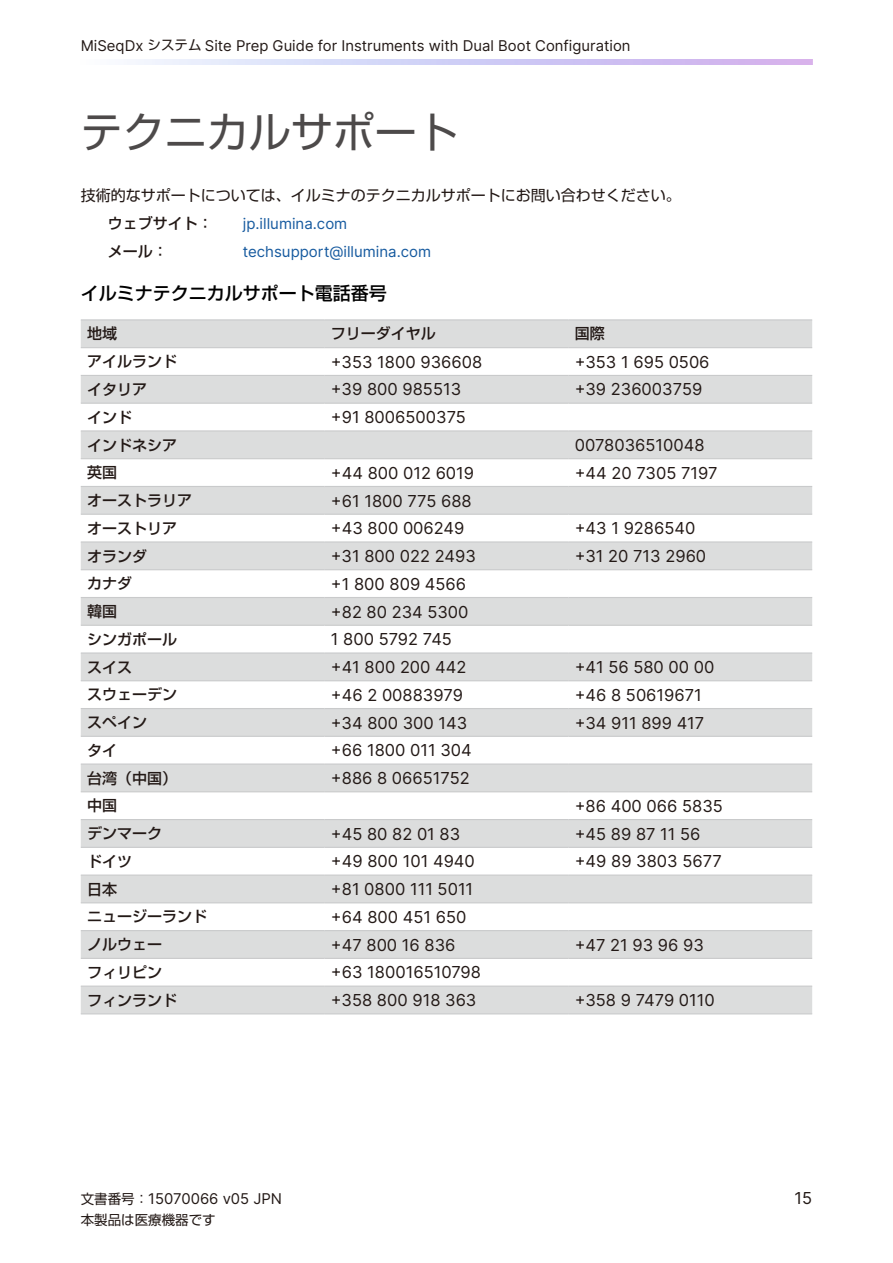
<style>
.page{position:relative;width:893px;height:1263px;background:#fff}
.page>*{position:absolute;margin:0;border:0;box-sizing:border-box;transform-origin:0 0}
.t1{font:42px "Shin Go Pro";color:#4d4a4a}
.t2{font:500 18px "Shin Go Pro";color:#000}
.t3{font:16.5px "Inter";color:#231916}
.t4{font:500 15px "Shin Go Pro";color:#231916}
.t5{font:15px "Shin Go Pro";color:#231916}
.t6{font:15px "Inter";color:#165a9f}
.t7{font:14.85px "Inter";color:#231916}
.t8{font:13.5px "Shin Go Pro";color:#231916}
.s1{font-family:"Shin Go Pro";font-size:13.5px}
</style>
<div class="page">
<svg style="left:81px;top:320px;width:731px;height:693px;fill:#dcdddd"></svg>
<hr style="left:81px;top:319px;width:244px;height:1px;background:#c9cacb">
<hr style="left:325px;top:319px;width:243px;height:1px;background:#c9cacb">
<hr style="left:568px;top:319px;width:244px;height:1px;background:#c9cacb">
<hr style="left:81px;top:347px;width:244px;height:1px;background:#c9cacb">
<hr style="left:325px;top:347px;width:243px;height:1px;background:#c9cacb">
<hr style="left:568px;top:347px;width:244px;height:1px;background:#c9cacb">
<hr style="left:81px;top:375px;width:244px;height:1px;background:#c9cacb">
<hr style="left:325px;top:375px;width:243px;height:1px;background:#c9cacb">
<hr style="left:568px;top:375px;width:244px;height:1px;background:#c9cacb">
<hr style="left:81px;top:403px;width:244px;height:1px;background:#c9cacb">
<hr style="left:325px;top:403px;width:243px;height:1px;background:#c9cacb">
<hr style="left:568px;top:403px;width:244px;height:1px;background:#c9cacb">
<hr style="left:81px;top:430px;width:244px;height:1px;background:#c9cacb">
<hr style="left:325px;top:430px;width:243px;height:1px;background:#c9cacb">
<hr style="left:568px;top:430px;width:244px;height:1px;background:#c9cacb">
<hr style="left:81px;top:458px;width:244px;height:1px;background:#c9cacb">
<hr style="left:325px;top:458px;width:243px;height:1px;background:#c9cacb">
<hr style="left:568px;top:458px;width:244px;height:1px;background:#c9cacb">
<hr style="left:81px;top:486px;width:244px;height:1px;background:#c9cacb">
<hr style="left:325px;top:486px;width:243px;height:1px;background:#c9cacb">
<hr style="left:568px;top:486px;width:244px;height:1px;background:#c9cacb">
<hr style="left:81px;top:514px;width:244px;height:1px;background:#c9cacb">
<hr style="left:325px;top:514px;width:243px;height:1px;background:#c9cacb">
<hr style="left:568px;top:514px;width:244px;height:1px;background:#c9cacb">
<hr style="left:81px;top:541px;width:244px;height:1px;background:#c9cacb">
<hr style="left:325px;top:541px;width:243px;height:1px;background:#c9cacb">
<hr style="left:568px;top:541px;width:244px;height:1px;background:#c9cacb">
<hr style="left:81px;top:569px;width:244px;height:1px;background:#c9cacb">
<hr style="left:325px;top:569px;width:243px;height:1px;background:#c9cacb">
<hr style="left:568px;top:569px;width:244px;height:1px;background:#c9cacb">
<hr style="left:81px;top:597px;width:244px;height:1px;background:#c9cacb">
<hr style="left:325px;top:597px;width:243px;height:1px;background:#c9cacb">
<hr style="left:568px;top:597px;width:244px;height:1px;background:#c9cacb">
<hr style="left:81px;top:625px;width:244px;height:1px;background:#c9cacb">
<hr style="left:325px;top:625px;width:243px;height:1px;background:#c9cacb">
<hr style="left:568px;top:625px;width:244px;height:1px;background:#c9cacb">
<hr style="left:81px;top:652px;width:244px;height:2px;background:#c9cacb">
<hr style="left:325px;top:652px;width:243px;height:2px;background:#c9cacb">
<hr style="left:568px;top:652px;width:244px;height:2px;background:#c9cacb">
<hr style="left:81px;top:680px;width:244px;height:1px;background:#c9cacb">
<hr style="left:325px;top:680px;width:243px;height:1px;background:#c9cacb">
<hr style="left:568px;top:680px;width:244px;height:1px;background:#c9cacb">
<hr style="left:81px;top:708px;width:244px;height:1px;background:#c9cacb">
<hr style="left:325px;top:708px;width:243px;height:1px;background:#c9cacb">
<hr style="left:568px;top:708px;width:244px;height:1px;background:#c9cacb">
<hr style="left:81px;top:736px;width:244px;height:1px;background:#c9cacb">
<hr style="left:325px;top:736px;width:243px;height:1px;background:#c9cacb">
<hr style="left:568px;top:736px;width:244px;height:1px;background:#c9cacb">
<hr style="left:81px;top:763px;width:244px;height:2px;background:#c9cacb">
<hr style="left:325px;top:763px;width:243px;height:2px;background:#c9cacb">
<hr style="left:568px;top:763px;width:244px;height:2px;background:#c9cacb">
<hr style="left:81px;top:791px;width:244px;height:1px;background:#c9cacb">
<hr style="left:325px;top:791px;width:243px;height:1px;background:#c9cacb">
<hr style="left:568px;top:791px;width:244px;height:1px;background:#c9cacb">
<hr style="left:81px;top:819px;width:244px;height:1px;background:#c9cacb">
<hr style="left:325px;top:819px;width:243px;height:1px;background:#c9cacb">
<hr style="left:568px;top:819px;width:244px;height:1px;background:#c9cacb">
<hr style="left:81px;top:847px;width:244px;height:1px;background:#c9cacb">
<hr style="left:325px;top:847px;width:243px;height:1px;background:#c9cacb">
<hr style="left:568px;top:847px;width:244px;height:1px;background:#c9cacb">
<hr style="left:81px;top:874px;width:244px;height:2px;background:#c9cacb">
<hr style="left:325px;top:874px;width:243px;height:2px;background:#c9cacb">
<hr style="left:568px;top:874px;width:244px;height:2px;background:#c9cacb">
<hr style="left:81px;top:902px;width:244px;height:1px;background:#c9cacb">
<hr style="left:325px;top:902px;width:243px;height:1px;background:#c9cacb">
<hr style="left:568px;top:902px;width:244px;height:1px;background:#c9cacb">
<hr style="left:81px;top:930px;width:244px;height:1px;background:#c9cacb">
<hr style="left:325px;top:930px;width:243px;height:1px;background:#c9cacb">
<hr style="left:568px;top:930px;width:244px;height:1px;background:#c9cacb">
<hr style="left:81px;top:958px;width:244px;height:1px;background:#c9cacb">
<hr style="left:325px;top:958px;width:243px;height:1px;background:#c9cacb">
<hr style="left:568px;top:958px;width:244px;height:1px;background:#c9cacb">
<hr style="left:81px;top:985px;width:244px;height:2px;background:#c9cacb">
<hr style="left:325px;top:985px;width:243px;height:2px;background:#c9cacb">
<hr style="left:568px;top:985px;width:244px;height:2px;background:#c9cacb">
<hr style="left:81px;top:1013px;width:244px;height:1px;background:#c9cacb">
<hr style="left:325px;top:1013px;width:243px;height:1px;background:#c9cacb">
<hr style="left:568px;top:1013px;width:244px;height:1px;background:#c9cacb">
<p class="t7" style="left:81px;top:34px;width:551px">MiSeqDx <span class="s1">システム</span> Site Prep Guide for Instruments with Dual Boot Configuration</p>
<h1 class="t1" style="left:81px;top:97px;width:380px">テクニカルサポート</h1>
<p class="t5" style="left:81px;top:183px;width:602px">技術的なサポートについては、イルミナのテクニカルサポートにお問い合わせください。</p>
<p class="t4" style="left:108px;top:211px;width:107px">ウェブサイト：</p>
<p class="t6" style="left:243px;top:213px;width:106px">jp.illumina.com</p>
<p class="t4" style="left:108px;top:239px;width:61px">メール：</p>
<p class="t6" style="left:243px;top:241px;width:190px">techsupport@illumina.com</p>
<p class="t2" style="left:81px;top:279px;width:308px">イルミナテクニカルサポート電話番号</p>
<p class="t4" style="left:87px;top:321px;width:31px">地域</p>
<p class="t4" style="left:331px;top:321px;width:106px">フリーダイヤル</p>
<p class="t4" style="left:575px;top:321px;width:31px">国際</p>
<p class="t4" style="left:87px;top:349px;width:91px">アイルランド</p>
<p class="t3" style="left:331px;top:350px;width:153px">+353 1800 936608</p>
<p class="t3" style="left:575px;top:350px;width:136px">+353 1 695 0506</p>
<p class="t4" style="left:87px;top:377px;width:61px">イタリア</p>
<p class="t3" style="left:331px;top:377px;width:132px">+39 800 985513</p>
<p class="t3" style="left:575px;top:377px;width:129px">+39 236003759</p>
<p class="t4" style="left:87px;top:405px;width:46px">インド</p>
<p class="t3" style="left:331px;top:405px;width:136px">+91 8006500375</p>
<p class="t4" style="left:87px;top:432px;width:91px">インドネシア</p>
<p class="t3" style="left:575px;top:433px;width:131px">0078036510048</p>
<p class="t4" style="left:87px;top:460px;width:31px">英国</p>
<p class="t3" style="left:331px;top:461px;width:145px">+44 800 012 6019</p>
<p class="t3" style="left:575px;top:461px;width:144px">+44 20 7305 7197</p>
<p class="t4" style="left:87px;top:488px;width:106px">オーストラリア</p>
<p class="t3" style="left:331px;top:488px;width:142px">+61 1800 775 688</p>
<p class="t4" style="left:87px;top:516px;width:91px">オーストリア</p>
<p class="t3" style="left:331px;top:516px;width:135px">+43 800 006249</p>
<p class="t3" style="left:575px;top:516px;width:122px">+43 1 9286540</p>
<p class="t4" style="left:87px;top:543px;width:61px">オランダ</p>
<p class="t3" style="left:331px;top:544px;width:146px">+31 800 022 2493</p>
<p class="t3" style="left:575px;top:544px;width:133px">+31 20 713 2960</p>
<p class="t4" style="left:87px;top:571px;width:46px">カナダ</p>
<p class="t3" style="left:331px;top:572px;width:137px">+1 800 809 4566</p>
<p class="t4" style="left:87px;top:599px;width:31px">韓国</p>
<p class="t3" style="left:331px;top:599px;width:139px">+82 80 234 5300</p>
<p class="t4" style="left:87px;top:627px;width:91px">シンガポール</p>
<p class="t3" style="left:331px;top:627px;width:123px">1 800 5792 745</p>
<p class="t4" style="left:87px;top:655px;width:46px">スイス</p>
<p class="t3" style="left:331px;top:655px;width:137px">+41 800 200 442</p>
<p class="t3" style="left:575px;top:655px;width:141px">+41 56 580 00 00</p>
<p class="t4" style="left:87px;top:682px;width:91px">スウェーデン</p>
<p class="t3" style="left:331px;top:683px;width:133px">+46 2 00883979</p>
<p class="t3" style="left:575px;top:683px;width:129px">+46 8 50619671</p>
<p class="t4" style="left:87px;top:710px;width:61px">スペイン</p>
<p class="t3" style="left:331px;top:710px;width:138px">+34 800 300 143</p>
<p class="t3" style="left:575px;top:710px;width:131px">+34 911 899 417</p>
<p class="t4" style="left:87px;top:738px;width:31px">タイ</p>
<p class="t3" style="left:331px;top:738px;width:142px">+66 1800 011 304</p>
<p class="t4" style="left:87px;top:766px;width:91px">台湾（中国）</p>
<p class="t3" style="left:331px;top:766px;width:140px">+886 8 06651752</p>
<p class="t4" style="left:87px;top:793px;width:31px">中国</p>
<p class="t3" style="left:575px;top:794px;width:150px">+86 400 066 5835</p>
<p class="t4" style="left:87px;top:821px;width:76px">デンマーク</p>
<p class="t3" style="left:331px;top:822px;width:131px">+45 80 82 01 83</p>
<p class="t3" style="left:575px;top:822px;width:127px">+45 89 87 11 56</p>
<p class="t4" style="left:87px;top:849px;width:46px">ドイツ</p>
<p class="t3" style="left:331px;top:849px;width:145px">+49 800 101 4940</p>
<p class="t3" style="left:575px;top:849px;width:149px">+49 89 3803 5677</p>
<p class="t4" style="left:87px;top:877px;width:31px">日本</p>
<p class="t3" style="left:331px;top:877px;width:144px">+81 0800 111 5011</p>
<p class="t4" style="left:87px;top:904px;width:121px">ニュージーランド</p>
<p class="t3" style="left:331px;top:905px;width:137px">+64 800 451 650</p>
<p class="t4" style="left:87px;top:932px;width:76px">ノルウェー</p>
<p class="t3" style="left:331px;top:933px;width:126px">+47 800 16 836</p>
<p class="t3" style="left:575px;top:933px;width:131px">+47 21 93 96 93</p>
<p class="t4" style="left:87px;top:960px;width:76px">フィリピン</p>
<p class="t3" style="left:331px;top:960px;width:152px">+63 180016510798</p>
<p class="t4" style="left:87px;top:988px;width:91px">フィンランド</p>
<p class="t3" style="left:331px;top:988px;width:147px">+358 800 918 363</p>
<p class="t3" style="left:575px;top:988px;width:142px">+358 9 7479 0110</p>
<p class="t7" style="left:81px;top:1188px;width:203px"><span class="s1">文書番号：</span>15070066 v05 JPN</p>
<p class="t3" style="left:794px;top:1186px;width:19px">15</p>
<p class="t8" style="left:81px;top:1209px;width:136px">本製品は医療機器です</p>
</div>
